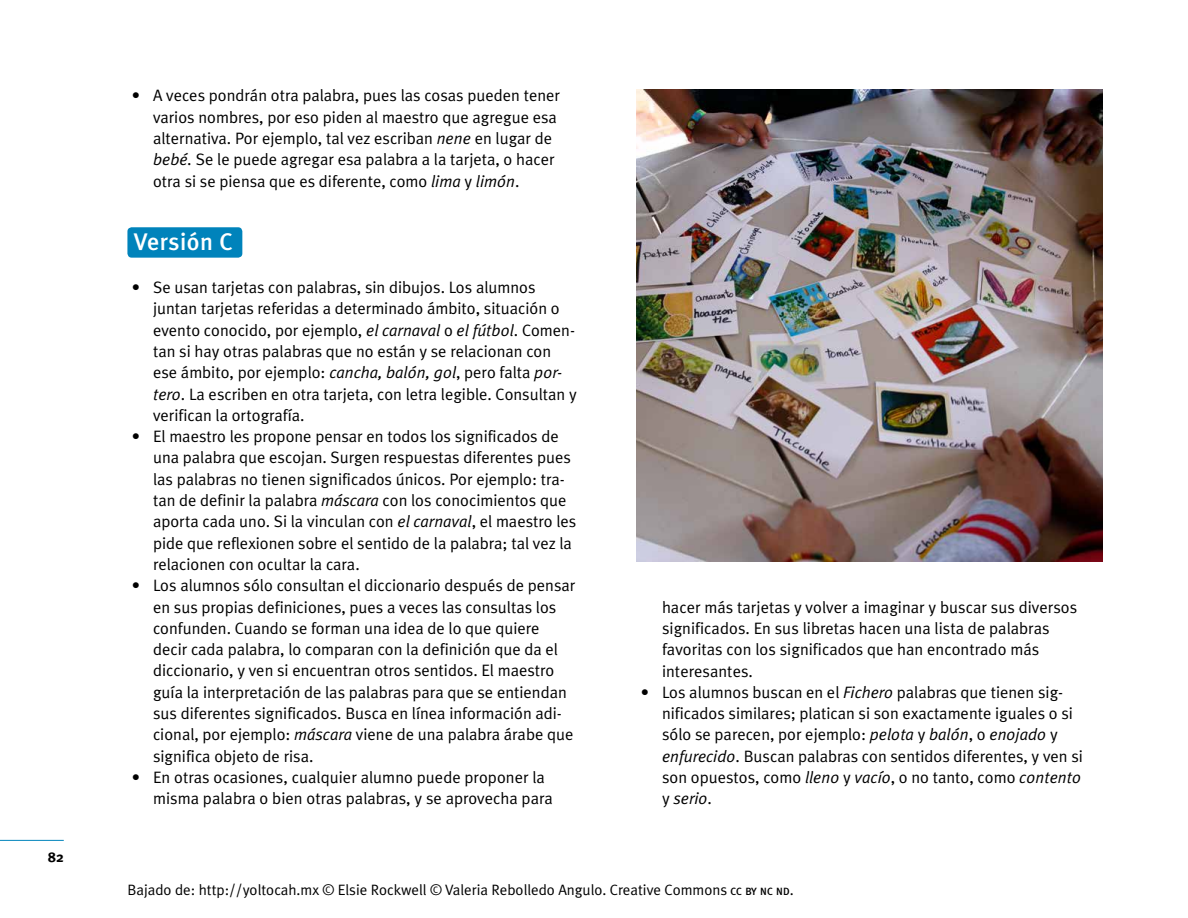
<style>
.page{position:relative;width:1188px;height:918px;background:#fff}
.page>*{position:absolute;margin:0;border:0;box-sizing:border-box;transform-origin:0 0}
.t1{font:500 24px "Meta Plus";letter-spacing:.02em;color:#fff}
.t2{font:16.5px/21.3px "Meta Plus";color:#000}
.t3{font:15px "Meta Plus";color:#000}
.t4{font:700 14.25px "Meta Plus";color:#000}
.s1{font-style:italic}
.s2{font-weight:500;font-size:10.5px}
</style>
<div class="page">
<hr style="left:0;top:840px;width:64px;height:1px;background:#0083bb">
<div style="left:127px;top:227px;width:115px;height:31px;background:#0083bb;border-radius:4px"></div>
<img style="left:637px;top:89px;width:466px;height:472px">
<p class="t4" style="left:48px;top:849px;width:18px">82</p>
<p class="t2" style="left:153px;top:85px;width:408px;text-indent:-21px">• A veces pondrán otra palabra, pues las cosas pueden tener varios nombres, por eso piden al maestro que agregue esa alternativa. Por ejemplo, tal vez escriban <span class="s1">nene</span> en lugar de <span class="s1">bebé.</span> Se le puede agregar esa palabra a la tarjeta, o hacer otra si se piensa que es diferente, como <span class="s1">lima</span> y <span class="s1">limón</span>.</p>
<h1 class="t1" style="left:134px;top:228px;width:100px">Versión C</h1>
<p class="t2" style="left:153px;top:276px;width:425px;text-indent:-21px">• Se usan tarjetas con palabras, sin dibujos. Los alumnos juntan tarjetas referidas a determinado ámbito, situación o evento conocido, por ejemplo, <span class="s1">el carnaval</span> o <span class="s1">el fútbol</span>. Comen&shy;tan si hay otras palabras que no están y se relacionan con ese ámbito, por ejemplo: <span class="s1">cancha, balón, gol</span>, pero falta <span class="s1">por&shy;tero</span>. La escriben en otra tarjeta, con letra legible. Consultan y verifican la ortografía.</p>
<p class="t2" style="left:153px;top:426px;width:425px;text-indent:-21px">• El maestro les propone pensar en todos los significados de una palabra que escojan. Surgen respuestas diferentes pues las palabras no tienen significados únicos. Por ejemplo: tra&shy;tan de definir la palabra <span class="s1">máscara</span> con los conocimientos que aporta cada uno. Si la vinculan con <span class="s1">el carnaval</span>, el maestro les pide que reflexionen sobre el sentido de la palabra; tal vez la relacionen con ocultar la cara.</p>
<p class="t2" style="left:153px;top:575px;width:424px;text-indent:-21px">• Los alumnos sólo consultan el diccionario después de pensar en sus propias definiciones, pues a veces las consultas los confunden. Cuando se forman una idea de lo que quiere decir cada palabra, lo comparan con la definición que da el diccionario, y ven si encuentran otros sentidos. El maestro guía la interpretación de las palabras para que se entiendan sus diferentes significados. Busca en línea información adi&shy;cional, por ejemplo: <span class="s1">máscara</span> viene de una palabra árabe que significa objeto de risa.</p>
<p class="t2" style="left:153px;top:766px;width:401px;text-indent:-21px">• En otras ocasiones, cualquier alumno puede proponer la misma palabra o bien otras palabras, y se aprovecha para</p>
<p class="t2" style="left:662px;top:596px;width:417px">hacer más tarjetas y volver a imaginar y buscar sus diversos significados. En sus libretas hacen una lista de palabras favoritas con los significados que han encontrado más interesantes.</p>
<p class="t2" style="left:662px;top:681px;width:422px;text-indent:-21px">• Los alumnos buscan en el <span class="s1">Fichero</span> palabras que tienen sig&shy;nificados similares; platican si son exactamente iguales o si sólo se parecen, por ejemplo: <span class="s1">pelota</span> y <span class="s1">balón</span>, o <span class="s1">enojado</span> y <span class="s1">enfurecido</span>. Buscan palabras con sentidos diferentes, y ven si son opuestos, como <span class="s1">lleno</span> y <span class="s1">vacío</span>, o no tanto, como <span class="s1">contento </span>y <span class="s1">serio</span>.</p>
<p class="t3" style="left:128px;top:881px;width:668px">Bajado de: http://yoltocah.mx © Elsie Rockwell © Valeria Rebolledo Angulo. Creative Commons <span class="s2">CC BY NC ND</span>.</p>
</div>
